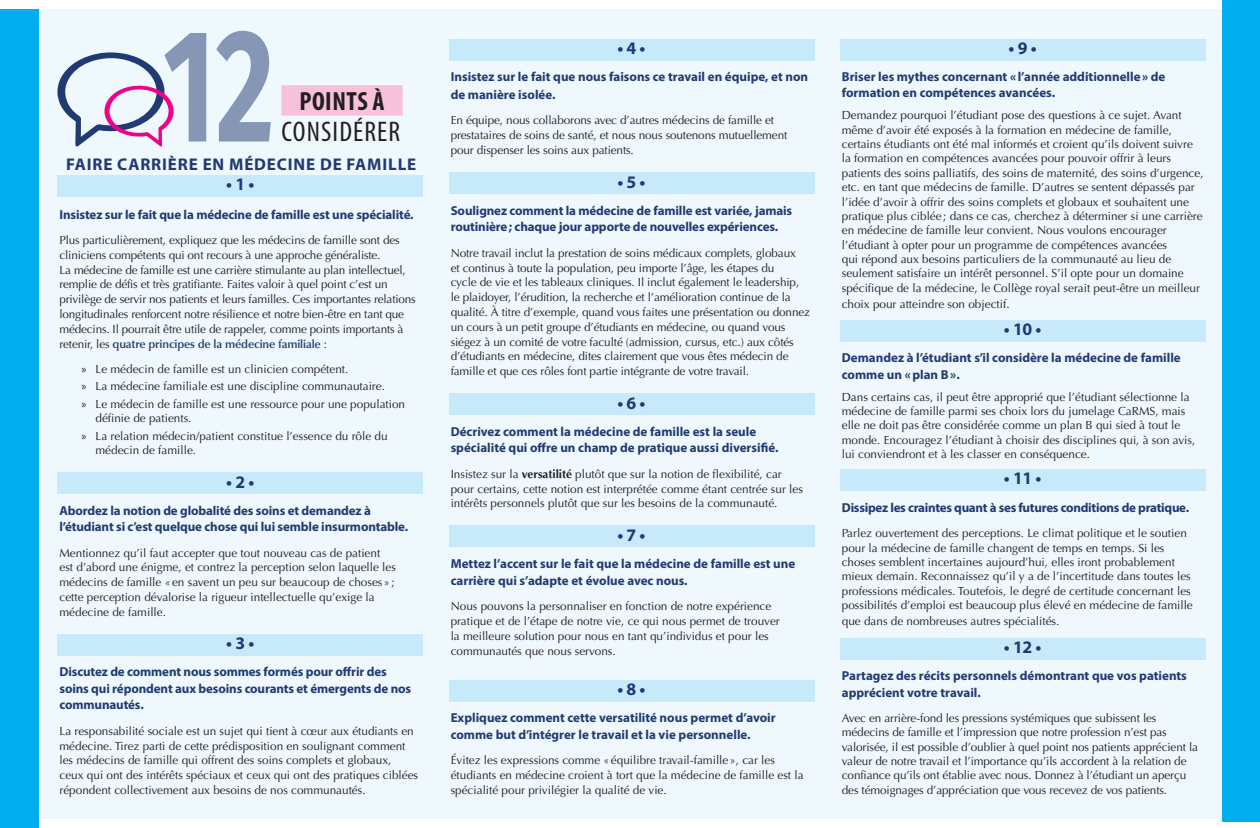
<style>
.page{position:relative;width:1260px;height:828px;background:#fff}
.page>*{position:absolute;margin:0;border:0;box-sizing:border-box;transform-origin:0 0}
.t1{font:condensed 28.5px "Myriad Pro";letter-spacing:.04em;color:#231f20}
.t2{font:700 condensed 26.4px "Myriad Pro";letter-spacing:.02em;color:#231f20}
.t3{font:700 17.6px "Myriad Pro";color:#223a72}
.t4{font:700 17px "Myriad Pro";letter-spacing:.05em;color:#223a72}
.t5{font:700 13px/16.5px "Myriad Pro";letter-spacing:-.005em;color:#223a72}
.t6{font:11.8px/14.8px "Optima";color:#231f20}
.s1{font-weight:600;color:#223a72}
.s2{font-family:"Myriad Pro"}
.s3{font-weight:700}
</style>
<div class="page">
<div style="left:31px;top:9px;width:1211px;height:810px;background:#eef8fd"></div>
<div style="left:0;top:9px;width:39px;height:819px;background:#00aeef"></div>
<div style="left:58px;top:175px;width:365px;height:22px;background:#c6eafa"></div>
<div style="left:58px;top:472px;width:365px;height:22px;background:#c6eafa"></div>
<div style="left:58px;top:634px;width:365px;height:22px;background:#c6eafa"></div>
<div style="left:449px;top:39px;width:365px;height:22px;background:#c6eafa"></div>
<div style="left:449px;top:172px;width:365px;height:22px;background:#c6eafa"></div>
<div style="left:449px;top:393px;width:365px;height:22px;background:#c6eafa"></div>
<div style="left:449px;top:526px;width:365px;height:21px;background:#c6eafa"></div>
<div style="left:449px;top:680px;width:365px;height:21px;background:#c6eafa"></div>
<div style="left:840px;top:39px;width:366px;height:22px;background:#c6eafa"></div>
<div style="left:840px;top:320px;width:366px;height:22px;background:#c6eafa"></div>
<div style="left:840px;top:469px;width:366px;height:22px;background:#c6eafa"></div>
<div style="left:840px;top:638px;width:366px;height:21px;background:#c6eafa"></div>
<div style="left:281px;top:85px;width:122px;height:31px;background:#f7c1d9"></div>
<svg style="left:58px;top:31px;width:213px;height:116px"></svg>
<div style="left:1222px;top:0;width:38px;height:821px;background:#00aeef"></div>
<h2 class="t2" style="left:299px;top:85px;width:87px">POINTS À</h2>
<h1 class="t1" style="left:282px;top:114px;width:120px">CONSIDÉRER</h1>
<h3 class="t4" style="left:66px;top:153px;width:352px">FAIRE CARRIÈRE EN MÉDECINE DE FAMILLE</h3>
<h3 class="t3" style="left:226px;top:173px;width:30px">• 1 •</h3>
<p class="t5" style="left:60px;top:206px;width:356px">Insistez sur le fait que la médecine de famille est une spécialité.</p>
<p class="t6" style="left:60px;top:233px;width:358px">Plus particulièrement, expliquez que les médecins de famille sont des cliniciens compétents qui ont recours à une approche généraliste.<br>La médecine de famille est une carrière stimulante au plan intellectuel, remplie de défis et très gratifiante. Faites valoir à quel point c’est un privilège de servir nos patients et leurs familles. Ces importantes relations longitudinales renforcent notre résilience et notre bien-être en tant que médecins. Il pourrait être utile de rappeler, comme points importants à retenir, les <span class="s1">quatre principes de la médecine familiale</span> :</p>
<p class="t6" style="left:81px;top:360px;width:325px;line-height:17.5px"><span class="s2">»</span> Le médecin de famille est un clinicien compétent.<br><span class="s2">»</span> La médecine familiale est une discipline communautaire.<br><span class="s2">»</span> Le médecin de famille est une ressource pour une population</p>
<p class="t6" style="left:81px;top:410px;width:308px;line-height:17.5px;text-indent:14px">définie de patients.<br><span class="s2">»</span> La relation médecin/patient constitue l’essence du rôle du</p>
<p class="t6" style="left:96px;top:443px;width:102px">médecin de famille.</p>
<h3 class="t3" style="left:226px;top:470px;width:30px">• 2 •</h3>
<p class="t5" style="left:60px;top:502px;width:350px">Abordez la notion de globalité des soins et demandez à l’étudiant si c’est quelque chose qui lui semble insurmontable.</p>
<p class="t6" style="left:60px;top:545px;width:338px">Mentionnez qu’il faut accepter que tout nouveau cas de patient est d’abord une énigme, et contrez la perception selon laquelle les médecins de famille «en savent un peu sur beaucoup de choses »; cette perception dévalorise la rigueur intellectuelle qu’exige la médecine de famille.</p>
<h3 class="t3" style="left:226px;top:632px;width:30px">• 3 •</h3>
<p class="t5" style="left:60px;top:663px;width:353px">Discutez de comment nous sommes formés pour offrir des soins qui répondent aux besoins courants et émergents de nos communautés.</p>
<p class="t6" style="left:60px;top:724px;width:360px">La responsabilité sociale est un sujet qui tient à cœur aux étudiants en médecine. Tirez parti de cette prédisposition en soulignant comment les médecins de famille qui offrent des soins complets et globaux, ceux qui ont des intérêts spéciaux et ceux qui ont des pratiques ciblées répondent collectivement aux besoins de nos communautés.</p>
<h3 class="t3" style="left:617px;top:37px;width:30px">• 4 •</h3>
<p class="t5" style="left:451px;top:68px;width:359px;line-height:17.5px">Insistez sur le fait que nous faisons ce travail en équipe, et non de manière isolée.</p>
<p class="t6" style="left:451px;top:113px;width:338px">En équipe, nous collaborons avec d’autres médecins de famille et prestataires de soins de santé, et nous nous soutenons mutuellement pour dispenser les soins aux patients.</p>
<h3 class="t3" style="left:617px;top:170px;width:30px">• 5 •</h3>
<p class="t5" style="left:451px;top:202px;width:343px">Soulignez comment la médecine de famille est variée, jamais routinière; chaque jour apporte de nouvelles expériences.</p>
<p class="t6" style="left:451px;top:246px;width:361px">Notre travail inclut la prestation de soins médicaux complets, globaux<br>et continus à toute la population, peu importe l’âge, les étapes du<br>cycle de vie et les tableaux cliniques. Il inclut également le leadership, le plaidoyer, l’érudition, la recherche et l’amélioration continue de la qualité. À titre d’exemple, quand vous faites une présentation ou donnez un cours à un petit groupe d’étudiants en médecine, ou quand vous siégez à un comité de votre faculté (admission, cursus, etc.) aux côtés d’étudiants en médecine, dites clairement que vous êtes médecin de famille et que ces rôles font partie intégrante de votre travail.</p>
<h3 class="t3" style="left:617px;top:391px;width:30px">• 6 •</h3>
<p class="t5" style="left:451px;top:423px;width:329px">Décrivez comment la médecine de famille est la seule spécialité qui offre un champ de pratique aussi diversifié.</p>
<p class="t6" style="left:451px;top:467px;width:354px">Insistez sur la <span class="s3">versatilité</span> plutôt que sur la notion de flexibilité, car pour certains, cette notion est interprétée comme étant centrée sur les intérêts personnels plutôt que sur les besoins de la communauté.</p>
<h3 class="t3" style="left:617px;top:523px;width:30px">• 7 •</h3>
<p class="t5" style="left:451px;top:555px;width:346px">Mettez l’accent sur le fait que la médecine de famille est une carrière qui s’adapte et évolue avec nous.</p>
<p class="t6" style="left:451px;top:599px;width:331px">Nous pouvons la personnaliser en fonction de notre expérience pratique et de l’étape de notre vie, ce qui nous permet de trouver la meilleure solution pour nous en tant qu’individus et pour les communautés que nous servons.</p>
<h3 class="t3" style="left:617px;top:678px;width:30px">• 8 •</h3>
<p class="t5" style="left:451px;top:709px;width:327px">Expliquez comment cette versatilité nous permet d’avoir comme but d’intégrer le travail et la vie personnelle.</p>
<p class="t6" style="left:451px;top:753px;width:354px">Évitez les expressions comme « équilibre travail-famille», car les étudiants en médecine croient à tort que la médecine de famille est la spécialité pour privilégier la qualité de vie.</p>
<h3 class="t3" style="left:1009px;top:37px;width:30px">• 9 •</h3>
<p class="t5" style="left:842px;top:68px;width:325px;line-height:16px">Briser les mythes concernant « l’année additionnelle» de formation en compétences avancées.</p>
<p class="t6" style="left:842px;top:108px;width:363px;line-height:14.4px">Demandez pourquoi l’étudiant pose des questions à ce sujet. Avant même d’avoir été exposés à la formation en médecine de famille, certains étudiants ont été mal informés et croient qu’ils doivent suivre la formation en compétences avancées pour pouvoir offrir à leurs patients des soins palliatifs, des soins de maternité, des soins d’urgence, etc. en tant que médecins de famille. D’autres se sentent dépassés par l’idée d’avoir à offrir des soins complets et globaux et souhaitent une pratique plus ciblée; dans ce cas, cherchez à déterminer si une carrière en médecine de famille leur convient. Nous voulons encourager l’étudiant à opter pour un programme de compétences avancées<br>qui répond aux besoins particuliers de la communauté au lieu de seulement satisfaire un intérêt personnel. S’il opte pour un domaine spécifique de la médecine, le Collège royal serait peut-être un meilleur</p>
<p class="t6" style="left:842px;top:297px;width:169px">choix pour atteindre son objectif.</p>
<h3 class="t3" style="left:1004px;top:318px;width:39px">• 10 •</h3>
<p class="t5" style="left:842px;top:349px;width:340px;line-height:17px">Demandez à l’étudiant s’il considère la médecine de famille comme un «plan B».</p>
<p class="t6" style="left:842px;top:390px;width:355px;line-height:14.1px">Dans certains cas, il peut être approprié que l’étudiant sélectionne la médecine de famille parmi ses choix lors du jumelage CaRMS, mais elle ne doit pas être considérée comme un plan B qui sied à tout le monde. Encouragez l’étudiant à choisir des disciplines qui, à son avis, lui conviendront et à les classer en conséquence.</p>
<h3 class="t3" style="left:1004px;top:467px;width:39px">• 11 •</h3>
<p class="t5" style="left:842px;top:499px;width:349px">Dissipez les craintes quant à ses futures conditions de pratique.</p>
<p class="t6" style="left:842px;top:526px;width:353px;line-height:14.4px">Parlez ouvertement des perceptions. Le climat politique et le soutien pour la médecine de famille changent de temps en temps. Si les choses semblent incertaines aujourd’hui, elles iront probablement mieux demain. Reconnaissez qu’il y a de l’incertitude dans toutes les professions médicales. Toutefois, le degré de certitude concernant les possibilités d’emploi est beaucoup plus élevé en médecine de famille</p>
<p class="t6" style="left:842px;top:614px;width:219px">que dans de nombreuses autres spécialités.</p>
<h3 class="t3" style="left:1004px;top:636px;width:39px">• 12 •</h3>
<p class="t5" style="left:842px;top:666px;width:347px;line-height:17px">Partagez des récits personnels démontrant que vos patients apprécient votre travail.</p>
<p class="t6" style="left:842px;top:711px;width:358px;line-height:14.4px">Avec en arrière-fond les pressions systémiques que subissent les médecins de famille et l’impression que notre profession n’est pas valorisée, il est possible d’oublier à quel point nos patients apprécient la valeur de notre travail et l’importance qu’ils accordent à la relation de confiance qu’ils ont établie avec nous. Donnez à l’étudiant un aperçu des témoignages d’appréciation que vous recevez de vos patients.</p>
</div>
